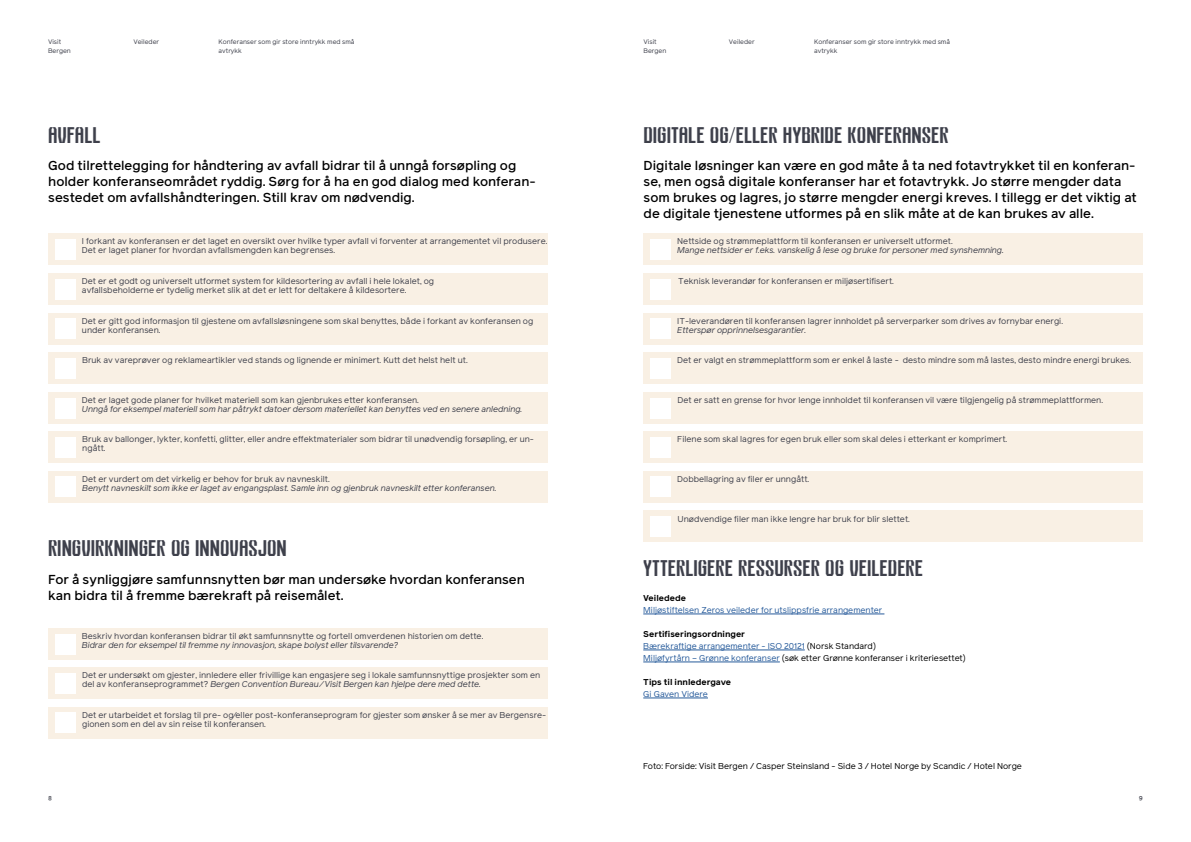
<style>
.page{position:relative;width:1191px;height:842px;background:#fff}
.page>*{position:absolute;margin:0;border:0;box-sizing:border-box;transform-origin:0 0}
.t1{font:22px "Bergen House";color:#3e404b}
.t2{font:500 13px/16px "Reader Pro";color:#000}
.t3{font:10px "Reader Pro";color:#3e404b}
.t4{font:8.5px/9px "Reader Pro";color:#3e404b}
.t5{font:italic 8.5px "Reader Pro";color:#3e404b}
.t6{font:8.5px/12px "Reader Pro";color:#275b9b}
.t7{font:8.5px "Reader Pro";color:#000}
.t8{font:700 8.5px "Reader Pro";color:#000}
.t9{font:6.5px/9px "Reader Pro";color:#3e404b}
.s1{font-style:italic}
.s2{font-weight:700;color:#000}
.s3{color:#000}
</style>
<div class="page">
<div style="left:48px;top:234px;width:499px;height:31px;background:#f9f0e4"></div>
<div style="left:48px;top:273px;width:499px;height:32px;background:#f9f0e4"></div>
<div style="left:48px;top:313px;width:499px;height:31px;background:#f9f0e4"></div>
<div style="left:48px;top:353px;width:499px;height:31px;background:#f9f0e4"></div>
<div style="left:48px;top:392px;width:499px;height:32px;background:#f9f0e4"></div>
<div style="left:55px;top:239px;width:21px;height:21px;background:#fff"></div>
<div style="left:55px;top:279px;width:21px;height:20px;background:#fff"></div>
<div style="left:55px;top:318px;width:21px;height:21px;background:#fff"></div>
<div style="left:55px;top:358px;width:21px;height:21px;background:#fff"></div>
<div style="left:55px;top:398px;width:21px;height:21px;background:#fff"></div>
<div style="left:48px;top:431px;width:500px;height:32px;background:#f9f0e4"></div>
<div style="left:48px;top:471px;width:500px;height:31px;background:#f9f0e4"></div>
<div style="left:55px;top:437px;width:21px;height:21px;background:#fff"></div>
<div style="left:55px;top:476px;width:21px;height:21px;background:#fff"></div>
<div style="left:48px;top:628px;width:499px;height:32px;background:#f9f0e4"></div>
<div style="left:55px;top:634px;width:21px;height:21px;background:#fff"></div>
<div style="left:48px;top:667px;width:500px;height:32px;background:#f9f0e4"></div>
<div style="left:48px;top:707px;width:500px;height:31px;background:#f9f0e4"></div>
<div style="left:55px;top:673px;width:21px;height:21px;background:#fff"></div>
<div style="left:55px;top:712px;width:21px;height:21px;background:#fff"></div>
<div style="left:643px;top:234px;width:500px;height:31px;background:#f9f0e4"></div>
<div style="left:643px;top:273px;width:500px;height:32px;background:#f9f0e4"></div>
<div style="left:643px;top:313px;width:500px;height:31px;background:#f9f0e4"></div>
<div style="left:643px;top:353px;width:500px;height:31px;background:#f9f0e4"></div>
<div style="left:643px;top:392px;width:500px;height:32px;background:#f9f0e4"></div>
<div style="left:650px;top:239px;width:21px;height:21px;background:#fff"></div>
<div style="left:650px;top:279px;width:21px;height:20px;background:#fff"></div>
<div style="left:650px;top:318px;width:21px;height:21px;background:#fff"></div>
<div style="left:650px;top:358px;width:21px;height:21px;background:#fff"></div>
<div style="left:650px;top:398px;width:21px;height:21px;background:#fff"></div>
<div style="left:643px;top:431px;width:500px;height:32px;background:#f9f0e4"></div>
<div style="left:643px;top:471px;width:500px;height:31px;background:#f9f0e4"></div>
<div style="left:643px;top:511px;width:500px;height:31px;background:#f9f0e4"></div>
<div style="left:650px;top:437px;width:21px;height:21px;background:#fff"></div>
<div style="left:650px;top:476px;width:21px;height:21px;background:#fff"></div>
<div style="left:650px;top:516px;width:21px;height:21px;background:#fff"></div>
<hr style="left:643px;top:614px;width:241px;height:1px;background:#275b9b">
<hr style="left:643px;top:650px;width:161px;height:1px;background:#275b9b">
<hr style="left:643px;top:662px;width:137px;height:1px;background:#275b9b">
<hr style="left:643px;top:698px;width:65px;height:1px;background:#275b9b">
<p class="t9" style="left:48px;top:37px;width:15px">Visit</p>
<p class="t9" style="left:133px;top:37px;width:27px">Veileder</p>
<p class="t9" style="left:48px;top:46px;width:24px">Bergen</p>
<p class="t9" style="left:219px;top:37px;width:137px">Konferanser som gir store inntrykk med små avtrykk</p>
<h1 class="t1" style="left:48px;top:122px;width:54px">AVFALL</h1>
<h2 class="t2" style="left:48px;top:158px;width:489px">God tilrettelegging for håndtering av avfall bidrar til å unngå forsøpling og holder konferanseområdet ryddig. Sørg for å ha en god dialog med konferan&shy;sestedet om avfallshåndteringen. Still krav om nødvendig.</h2>
<p class="t4" style="left:82px;top:237px;width:467px">I forkant av konferansen er det laget en oversikt over hvilke typer avfall vi forventer at arrangementet vil produsere.<br>Det er laget planer for hvordan avfallsmengden kan begrenses.</p>
<p class="t4" style="left:82px;top:276px;width:354px">Det er et godt og universelt utformet system for kildesortering av avfall i hele lokalet, og avfallsbeholderne er tydelig merket slik at det er lett for deltakere å kildesortere.</p>
<p class="t4" style="left:82px;top:316px;width:453px">Det er gitt god informasjon til gjestene om avfallsløsningene som skal benyttes, både i forkant av konferansen og under konferansen.</p>
<p class="t4" style="left:82px;top:356px;width:387px">Bruk av vareprøver og reklameartikler ved stands og lignende er minimert. Kutt det helst helt ut.</p>
<p class="t4" style="left:82px;top:395px;width:338px">Det er laget gode planer for hvilket materiell som kan gjenbrukes etter konferansen.</p>
<p class="t5" style="left:82px;top:404px;width:442px">Unngå for eksempel materiell som har påtrykt datoer dersom materiellet kan benyttes ved en senere anledning.</p>
<p class="t4" style="left:82px;top:434px;width:453px">Bruk av ballonger, lykter, konfetti, glitter, eller andre effektmaterialer som bidrar til unødvendig forsøpling, er un&shy;ngått.</p>
<p class="t4" style="left:82px;top:474px;width:249px">Det er vurdert om det virkelig er behov for bruk av navneskilt.</p>
<p class="t5" style="left:82px;top:482px;width:416px">Benytt navneskilt som ikke er laget av engangsplast. Samle inn og gjenbruk navneskilt etter konferansen.</p>
<h1 class="t1" style="left:48px;top:535px;width:240px">RINGVIRKNINGER OG INNOVASJON</h1>
<h2 class="t2" style="left:48px;top:571px;width:478px">For å synliggjøre samfunnsnytten bør man undersøke hvordan konferansen kan bidra til å fremme bærekraft på reisemålet.</h2>
<p class="t4" style="left:82px;top:631px;width:403px">Beskriv hvordan konferansen bidrar til økt samfunnsnytte og fortell omverdenen historien om dette.</p>
<p class="t5" style="left:82px;top:640px;width:318px">Bidrar den for eksempel til fremme ny innovasjon, skape bolyst eller tilsvarende?</p>
<p class="t4" style="left:82px;top:670px;width:459px">Det er undersøkt om gjester, innledere eller frivillige kan engasjere seg i lokale samfunnsnyttige prosjekter som en del av konferanseprogrammet? <span class="s1">Bergen Convention Bureau / Visit Bergen kan hjelpe dere med dette.</span></p>
<p class="t3" style="left:48px;top:793px;width:5px">8</p>
<p class="t4" style="left:82px;top:710px;width:465px">Det er utarbeidet et forslag til pre- og/eller post-konferanseprogram for gjester som ønsker å se mer av Bergensre&shy;gionen som en del av sin reise til konferansen.</p>
<p class="t9" style="left:643px;top:37px;width:15px">Visit</p>
<p class="t9" style="left:729px;top:37px;width:27px">Veileder</p>
<p class="t9" style="left:643px;top:46px;width:24px">Bergen</p>
<p class="t9" style="left:814px;top:37px;width:137px">Konferanser som gir store inntrykk med små avtrykk</p>
<h1 class="t1" style="left:643px;top:122px;width:307px">DIGITALE OG/ELLER HYBRIDE KONFERANSER</h1>
<p class="t2" style="left:643px;top:158px;width:495px">Digitale løsninger kan være en god måte å ta ned fotavtrykket til en konferan&shy;se, men også digitale konferanser har et fotavtrykk. Jo større mengder data som brukes og lagres, jo større mengder energi kreves. I tillegg er det viktig at de digitale tjenestene utformes på en slik måte at de kan brukes av alle.</p>
<p class="t4" style="left:677px;top:237px;width:277px">Nettside og strømmeplattform til konferansen er universelt utformet.</p>
<p class="t5" style="left:677px;top:245px;width:328px">Mange nettsider er f.eks. vanskelig å lese og bruke for personer med synshemning.</p>
<p class="t4" style="left:678px;top:276px;width:217px">Teknisk leverandør for konferansen er miljøsertifisert.</p>
<p class="t4" style="left:677px;top:316px;width:387px">IT-leverandøren til konferansen lagrer innholdet på serverparker som drives av fornybar energi.</p>
<p class="t5" style="left:677px;top:324px;width:130px">Etterspør opprinnelsesgarantier.</p>
<p class="t4" style="left:677px;top:356px;width:455px">Det er valgt en strømmeplattform som er enkel å laste - desto mindre som må lastes, desto mindre energi brukes.</p>
<p class="t4" style="left:677px;top:395px;width:427px">Det er satt en grense for hvor lenge innholdet til konferansen vil være tilgjengelig på strømmeplattformen.</p>
<p class="t4" style="left:677px;top:434px;width:331px">Filene som skal lagres for egen bruk eller som skal deles i etterkant er komprimert.</p>
<p class="t4" style="left:677px;top:474px;width:133px">Dobbellagring av filer er unngått.</p>
<p class="t4" style="left:677px;top:514px;width:234px">Unødvendige filer man ikke lengre har bruk for blir slettet.</p>
<h1 class="t1" style="left:643px;top:556px;width:281px">YTTERLIGERE RESSURSER OG VEILEDERE</h1>
<p class="t8" style="left:643px;top:591px;width:44px">Veiledede</p>
<p class="t6" style="left:643px;top:603px;width:241px">Miljøstiftelsen Zeros veileder for utslippsfrie arrangementer</p>
<p class="t6" style="left:643px;top:627px;width:324px"><span class="s2">Sertifiseringsordninger<br></span>Bærekraftige arrangementer - ISO 20121 <span class="s3">(Norsk Standard)<br></span>Miljøfyrtårn – Grønne konferanser <span class="s3">(søk etter Grønne konferanser i kriteriesettet)</span></p>
<p class="t8" style="left:643px;top:676px;width:89px">Tips til innledergave</p>
<p class="t6" style="left:643px;top:687px;width:66px">Gi Gaven Videre</p>
<p class="t7" style="left:643px;top:760px;width:380px">Foto: Forside: Visit Bergen / Casper Steinsland - Side 3 / Hotel Norge by Scandic / Hotel Norge</p>
<p class="t3" style="left:1138px;top:793px;width:6px">9</p>
</div>
